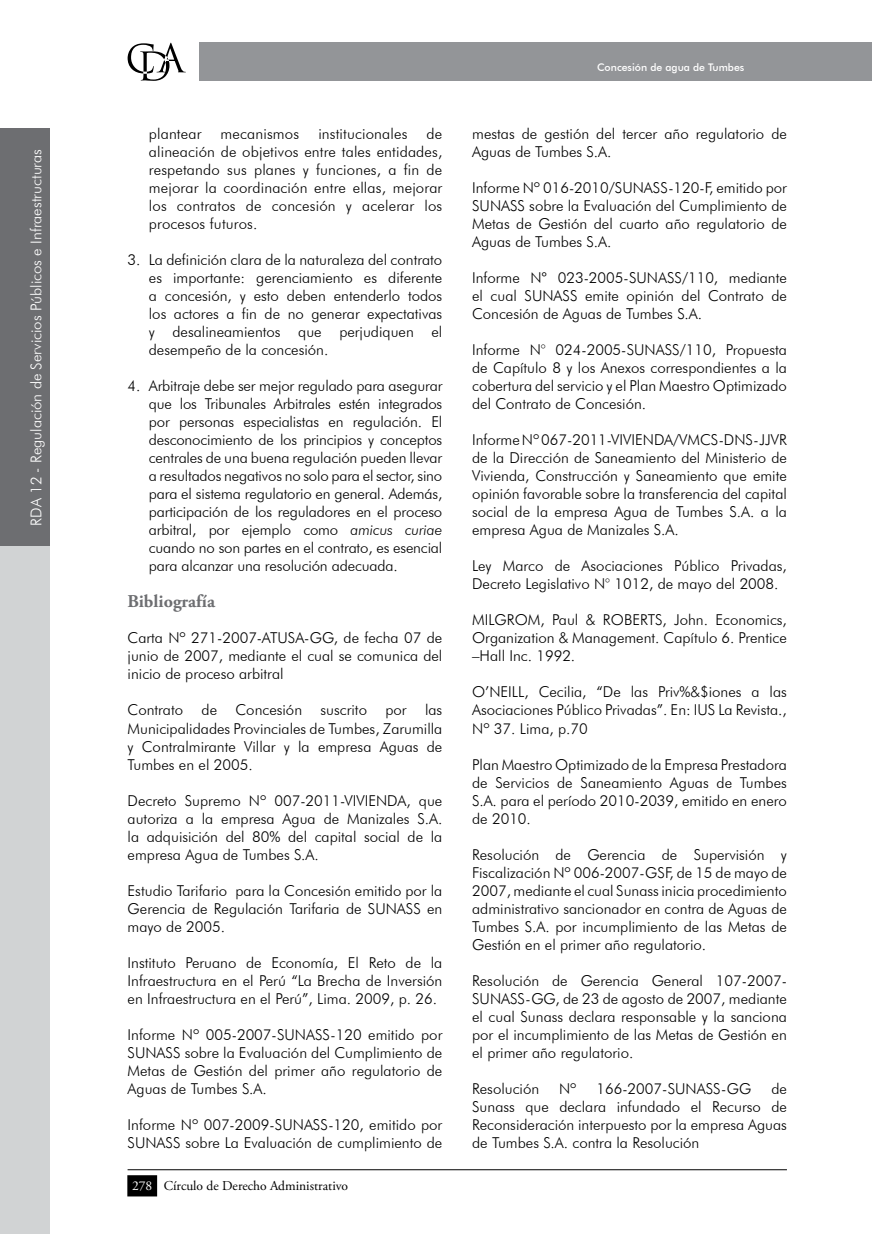
<style>
.page{position:relative;width:872px;height:1234px;background:#fff}
.page>*{position:absolute;margin:0;border:0;box-sizing:border-box;transform-origin:0 0}
.t1{font:700 18px "Adobe Garamond Pro";color:#6d6e71}
.t2{font:300 15px/18px "Futura BT";color:#000;text-align:justify}
.t3{font:300 15px "Futura BT";color:#fff}
.t4{font:13.5px "Adobe Garamond Pro";color:#000}
.t5{font:500 10.5px "Futura BT";color:#fff}
.s1{font-style:italic}
.s2{color:#fff}
.s3{font-weight:500}
</style>
<div class="page">
<div style="left:199px;top:43px;width:673px;height:38px;background:#939598"></div>
<svg style="left:128px;top:43px;width:58px;height:38px"></svg>
<hr style="left:128px;top:1168px;width:659px;height:1px;background:#000">
<div style="left:128px;top:1175px;width:28px;height:20px;background:#000"></div>
<div style="left:127px;top:1174px;width:30px;height:22px;border:2px solid #000"></div>
<div style="left:0;top:539px;width:50px;height:694px;background:#d1d3d4"></div>
<div style="left:0;top:128px;width:50px;height:418px;background:#6d6e71"></div>
<p class="t3" style="left:27px;top:525px;width:378px;rotate:-90deg">RDA 12 - Regulación de Servicios Públicos e I nfraestructuras</p>
<p class="t2" style="left:149px;top:125px;width:295px;text-indent:278px">de alineación de objetivos entre tales entidades, respetando sus planes y funciones, a fin de mejorar la coordinación entre ellas, mejorar los contratos de concesión y acelerar los procesos futuros.</p>
<p class="t2" style="left:149px;top:251px;width:295px;text-indent:-21px">3. La definición clara de la naturaleza del contrato es importante: gerenciamiento es diferente a concesión, y esto deben entenderlo todos los actores a fin de no generar expectativas y desalineamientos que perjudiquen el desempeño de la concesión.</p>
<p class="t2" style="left:149px;top:377px;width:295px;text-indent:-21px">4. Arbitraje debe ser mejor regulado para asegurar que los Tribunales Arbitrales estén integrados por personas especialistas en regulación. E l desconocimiento de los principios y conceptos centrales de una buena regulación pueden llevar a resultados negativos no solo para el sector, sino para el sistema regulatorio en general. Además, participación de los reguladores en el proceso arbitral, por ejemplo como <span class="s1">amicus curiae </span>cuando no son partes en el contrato, es esencial para alcanzar una resolución adecuada.</p>
<p class="t1" style="left:128px;top:591px;width:89px">Bibliografía</p>
<p class="t2" style="left:128px;top:629px;width:316px">Carta Nº 271-2007-ATUSA-GG, de fecha 07 de junio de 2007, mediante el cual se comunica del inicio de proceso arbitral</p>
<p class="t2" style="left:128px;top:701px;width:316px">Contrato de Concesión suscrito por las Municipalidades Provinciales de Tumbes, Zarumilla y Contralmirante Villar y la empresa Aguas de Tumbes en el 2005.</p>
<p class="t2" style="left:128px;top:791px;width:224px">Decreto Supremo Nº 007-2011-VIVIE</p>
<p class="t2" style="left:149px;top:125px;width:54px">plantear</p>
<p class="t2" style="left:221px;top:125px;width:80px">mecanismos</p>
<p class="t2" style="left:318px;top:125px;width:91px">institucionales</p>
<p class="t2" style="left:128px;top:791px;width:316px;text-indent:248px">NDA, que autoriza a la empresa Agua de Manizales S.A. la adquisición del 80% del capital social de la empresa Agua de Tumbes S.A.</p>
<p class="t2" style="left:128px;top:881px;width:316px">Estudio Tarifario para la Concesión emitido por la<br>Gerencia de Regulación Tarifaria de SUNASS</p>
<p class="t2" style="left:427px;top:899px;width:17px">en</p>
<p class="t2" style="left:128px;top:917px;width:99px">mayo de 2005.</p>
<p class="t2" style="left:128px;top:953px;width:316px">I nstituto Peruano de Economía, E l Reto de la I nfraestructura en el Perú “La Brecha de I nversión en I nfraestructura en el Perú”, Lima. 2009, p. 26.</p>
<p class="t2" style="left:128px;top:1025px;width:316px">I nforme Nº 005-2007-SUNASS -120 emitido por<br>SUNASS</p>
<p class="t2" style="left:128px;top:1043px;width:316px;text-indent:57px">sobre la Evaluación del Cumplimiento de Metas de Gestión del primer año regulatorio de Aguas de Tumbes S.A.</p>
<p class="t2" style="left:128px;top:1115px;width:316px">I nforme Nº 007-2009-SUNASS -120, emitido por<br>SUNASS</p>
<p class="t2" style="left:185px;top:1133px;width:258px">sobre La Evaluación de cumplimiento de</p>
<p class="t4" style="left:132px;top:1176px;width:218px"><span class="s2">278</span> Círculo de Derecho Administrativo</p>
<p class="t5" style="left:597px;top:60px;width:149px">Concesión de agua de Tumbes</p>
<p class="t2" style="left:472px;top:125px;width:316px">mestas de gestión del tercer año regulatorio de<br>Aguas de Tumbes S.A.</p>
<p class="t2" style="left:472px;top:179px;width:316px">I nforme Nº 016-2010/SUNASS -120-F, emitido por<br>SUNASS</p>
<p class="t2" style="left:472px;top:197px;width:316px;text-indent:57px">sobre la Evaluación del Cumplimiento de Metas de Gestión del cuarto año regulatorio de Aguas de Tumbes S.A.</p>
<p class="t2" style="left:472px;top:269px;width:316px">I nforme N<span class="s3">°</span> 023-2005-SUNASS/110, mediante el cual SUNASS</p>
<p class="t2" style="left:472px;top:287px;width:316px;text-indent:113px">emite opinión del Contrato de<br>Concesión de Aguas de Tumbes S.A.</p>
<p class="t2" style="left:472px;top:341px;width:316px">I nforme N° 024-2005-SUNASS/110, Propuesta de Capítulo 8 y los Anexos correspondientes a la cobertura del servicio y el Plan Maestro Optimizado del Contrato de Concesión.</p>
<p class="t2" style="left:472px;top:431px;width:147px">I nforme Nº 067-2011-VIVIE</p>
<p class="t2" style="left:472px;top:431px;width:316px;text-indent:171px">NDA/VMCS-DNS-JJVR de la Dirección de Saneamiento del Ministerio de Vivienda, Construcción y Saneamiento que emite opinión favorable sobre la transferencia del capital social de la empresa Agua de Tumbes S.A. a la empresa Agua de Manizales S.A.</p>
<p class="t2" style="left:472px;top:557px;width:316px">Ley Marco de Asociaciones Público Privadas,<br>Decreto Legislativo N° 1012, de mayo del 2008.</p>
<p class="t2" style="left:472px;top:611px;width:316px">MI LGROM, Paul &amp; ROBE RTS, John. Economics, Organization &amp; Management. Capítulo 6. Prentice –Hall I nc. 1992.</p>
<p class="t2" style="left:472px;top:683px;width:316px">O’NEI LL, Cecilia, “De las Priv%&amp;$iones a las Asociaciones Público Privadas”. E n: I US La Revista., Nº 37. Lima, p.70</p>
<p class="t2" style="left:472px;top:755px;width:316px">Plan Maestro Optimizado de la E mpresa Prestadora de Servicios de Saneamiento Aguas de Tumbes S.A. para el período 2010-2039, emitido en enero de 2010.</p>
<p class="t2" style="left:472px;top:845px;width:316px">Resolución de Gerencia de Supervisión y Fiscalización Nº 006-2007-GSF, de 15 de mayo de 2007, mediante el cual Sunass inicia procedimiento administrativo sancionador en contra de Aguas de Tumbes S.A. por incumplimiento de las Metas de Gestión en el primer año regulatorio.</p>
<p class="t2" style="left:472px;top:971px;width:316px">Resolución de Gerencia General 107-2007- SUNASS -GG, de 23 de agosto de 2007, mediante el cual Sunass declara responsable y la sanciona por el incumplimiento de las Metas de Gestión en el primer año regulatorio.</p>
<p class="t2" style="left:472px;top:1079px;width:69px">Resolución</p>
<p class="t2" style="left:559px;top:1079px;width:19px">Nº</p>
<p class="t2" style="left:596px;top:1079px;width:156px">166-2007-SUNASS-GG</p>
<p class="t2" style="left:472px;top:1079px;width:316px;text-indent:299px">de Sunass que declara infundado el Recurso de Reconsideración interpuesto por la empresa Aguas de Tumbes S.A. contra la Resolución</p>
</div>
